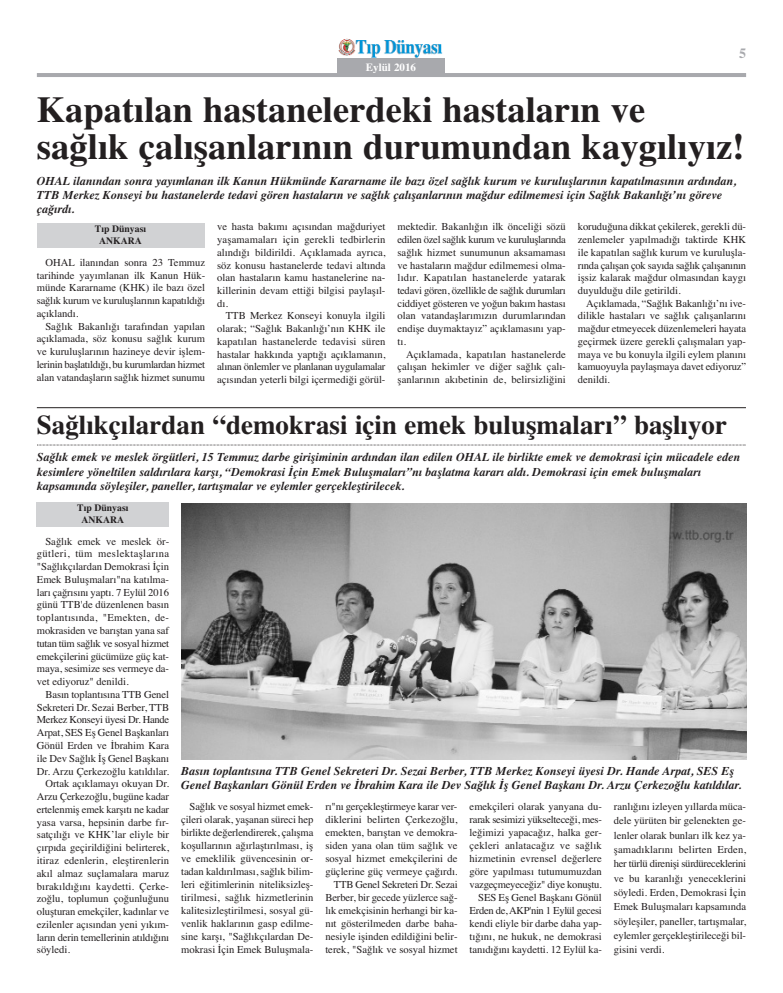
<style>
.page{position:relative;width:783px;height:993px;background:#fff}
.page>*{position:absolute;margin:0;border:0;box-sizing:border-box;transform-origin:0 0}
.t1{font:700 36.7px "Times";color:#231f20}
.t2{font:700 36.5px "Times";color:#231f20}
.t3{font:700 27px "Times";color:#231f20}
.t4{font:700 14px "Times";color:#a8a9ad}
.t5{font:italic 700 12px/14.4px "Times";color:#231f20}
.t6{font:700 11px "Times";color:#fff}
.t7{font:10.6px/12.7px "Times";color:#231f20;text-align:justify}
.t8{font:10.6px "Times";letter-spacing:-.03em;color:#231f20}
.t9{font:700 9.7px/12px "Times";color:#231f20;text-align:center}
</style>
<div class="page">
<div style="left:37px;top:501px;width:132px;height:25px;background:#d1d2d4"></div>
<div style="left:37px;top:223px;width:167px;height:25px;background:#d1d2d4"></div>
<img style="left:181px;top:503px;width:565px;height:256px">
<hr style="left:37px;top:407px;width:708px;height:1px;background:#231f20">
<svg style="left:37px;top:444px;width:709px;height:1px"></svg>
<img style="left:337px;top:38px;width:107px;height:21px">
<div style="left:337px;top:59px;width:107px;height:18px;background:#a8a9ad"></div>
<hr style="left:37px;top:73px;width:709px;height:4px;background:#a8a9ad">
<h3 class="t4" style="left:739px;top:49px;width:8px">5</h3>
<p class="t6" style="left:366px;top:63px;width:52px">Eylül 2016</p>
<h2 class="t2" style="left:37px;top:97px;width:610px">Kapatılan hastanelerdeki hastaların ve</h2>
<h1 class="t1" style="left:37px;top:134px;width:709px">sağlık çalışanlarının durumundan kaygılıyız!</h1>
<p class="t5" style="left:37px;top:174px;width:700px">OHAL ilanından sonra yayımlanan ilk Kanun Hükmünde Kararname ile bazı özel sağlık kurum ve kuruluşlarının kapatılmasının ardından,<br>TTB Merkez Konseyi bu hastanelerde tedavi gören hastaların ve sağlık çalışanlarının mağdur edilmemesi için Sağlık Bakanlığı’nı göreve çağırdı.</p>
<p class="t9" style="left:95px;top:223px;width:53px">Tıp Dünyası<br>ANKARA</p>
<p class="t7" style="left:37px;top:257px;width:170px;text-indent:9px">OHAL ilanından sonra 23 Temmuz tarihinde yayımlanan ilk Kanun Hük&shy;münde Kararname (KHK) ile bazı özel sağlık kurum ve kuruluşlarının kapatıldığı açıklandı.</p>
<p class="t7" style="left:37px;top:320px;width:170px;text-indent:9px">Sağlık Bakanlığı tarafından yapılan açıklamada, söz konusu sağlık kurum ve kuruluşlarının hazineye devir işlem&shy;lerinin başlatıldığı, bu kurumlardan hizmet alan vatandaşların sağlık hizmet sunumu</p>
<p class="t7" style="left:217px;top:221px;width:170px">ve hasta bakımı açısından mağduriyet yaşamamaları için gerekli tedbirlerin alındığı bildirildi. Açıklamada ayrıca, söz konusu hastanelerde tedavi altında olan hastaların kamu hastanelerine na&shy;killerinin devam ettiği bilgisi paylaşıl&shy;dı.</p>
<p class="t7" style="left:217px;top:310px;width:170px;text-indent:9px">TTB Merkez Konseyi konuyla ilgili olarak; “Sağlık Bakanlığı’nın KHK ile kapatılan hastanelerde tedavisi süren hastalar hakkında yaptığı açıklamanın, alınan önlemler ve planlanan uygulamalar açısından yeterli bilgi içermediği görül-</p>
<p class="t7" style="left:397px;top:221px;width:170px">mektedir. Bakanlığın ilk önceliği sözü edilen özel sağlık kurum ve kuruluşlarında sağlık hizmet sunumunun aksamaması ve hastaların mağdur edilmemesi olma&shy;lıdır. Kapatılan hastanelerde yatarak tedavi gören, özellikle de sağlık durumları ciddiyet gösteren ve yoğun bakım hastası olan vatandaşlarımızın durumlarından endişe duymaktayız” açıklamasını yap&shy;tı.</p>
<p class="t7" style="left:397px;top:348px;width:170px;text-indent:9px">Açıklamada, kapatılan hastanelerde çalışan hekimler ve diğer sağlık çalı&shy;şanlarının akıbetinin de, belirsizliğini</p>
<p class="t7" style="left:577px;top:221px;width:170px">koruduğuna dikkat çekilerek, gerekli dü&shy;zenlemeler yapılmadığı taktirde KHK ile kapatılan sağlık kurum ve kuruluşla&shy;rında çalışan çok sayıda sağlık çalışanının işsiz kalarak mağdur olmasından kaygı duyulduğu dile getirildi.</p>
<p class="t7" style="left:577px;top:298px;width:170px;text-indent:9px">Açıklamada, “Sağlık Bakanlığı’nı ive&shy;dilikle hastaları ve sağlık çalışanlarını mağdur etmeyecek düzenlemeleri hayata geçirmek üzere gerekli çalışmaları yap&shy;maya ve bu konuyla ilgili eylem planını kamuoyuyla paylaşmaya davet ediyoruz” denildi.</p>
<h3 class="t3" style="left:37px;top:415px;width:691px">Sağlıkçılardan “demokrasi için emek buluşmaları” başlıyor</h3>
<p class="t5" style="left:37px;top:451px;width:704px">Sağlık emek ve meslek örgütleri, 15 Temmuz darbe girişiminin ardından ilan edilen OHAL ile birlikte emek ve demokrasi için mücadele eden kesimlere yöneltilen saldırılara karşı, “Demokrasi İçin Emek Buluşmaları”nı başlatma kararı aldı. Demokrasi için emek buluşmaları kapsamında söyleşiler, paneller, tartışmalar ve eylemler gerçekleştirilecek.</p>
<p class="t9" style="left:77px;top:502px;width:53px">Tıp Dünyası<br>ANKARA</p>
<p class="t7" style="left:37px;top:535px;width:134px;text-indent:9px">Sağlık emek ve meslek ör&shy;gütleri, tüm meslektaşlarına "Sağlıkçılardan Demokrasi İçin Emek Buluşmaları"na katılma&shy;ları çağrısını yaptı. 7 Eylül 2016 günü TTB'de düzenlenen basın toplantısında, "Emekten, de&shy;mokrasiden ve barıştan yana saf tutan tüm sağlık ve sosyal hizmet emekçilerini gücümüze güç kat&shy;maya, sesimize ses vermeye da&shy;vet ediyoruz" denildi.</p>
<p class="t7" style="left:45px;top:688px;width:125px">Basın toplantısına TTB Genel</p>
<p class="t7" style="left:37px;top:701px;width:134px">Sekreteri Dr. Sezai Berber, TTB</p>
<p class="t8" style="left:37px;top:715px;width:134px">Merkez Konseyi üyesi Dr. Hande</p>
<p class="t7" style="left:37px;top:727px;width:134px">Arpat, SES Eş Genel Başkanları</p>
<p class="t7" style="left:37px;top:739px;width:134px">Gönül Erden ve İbrahim Kara</p>
<p class="t7" style="left:37px;top:752px;width:134px">ile Dev Sağlık İş Genel Başkanı</p>
<p class="t7" style="left:37px;top:765px;width:134px">Dr. Arzu Çerkezoğlu katıldılar.</p>
<p class="t7" style="left:45px;top:778px;width:125px">Ortak açıklamayı okuyan Dr.</p>
<p class="t7" style="left:37px;top:791px;width:134px">Arzu Çerkezoğlu, bugüne kadar</p>
<p class="t7" style="left:37px;top:803px;width:134px">ertelenmiş emek karşıtı ne kadar</p>
<p class="t7" style="left:37px;top:816px;width:134px">yasa varsa, hepsinin darbe fır-</p>
<p class="t7" style="left:37px;top:829px;width:134px">satçılığı ve KHK’lar eliyle bir</p>
<p class="t7" style="left:37px;top:842px;width:134px">çırpıda geçirildiğini belirterek,</p>
<p class="t7" style="left:37px;top:854px;width:134px">itiraz edenlerin, eleştirenlerin</p>
<p class="t7" style="left:37px;top:867px;width:134px">akıl almaz suçlamalara maruz</p>
<p class="t7" style="left:37px;top:880px;width:134px">bırakıldığını kaydetti. Çerke-</p>
<p class="t7" style="left:37px;top:893px;width:134px">zoğlu, toplumun çoğunluğunu</p>
<p class="t7" style="left:37px;top:905px;width:134px">oluşturan emekçiler, kadınlar ve</p>
<p class="t7" style="left:37px;top:918px;width:134px">ezilenler açısından yeni yıkım-</p>
<p class="t7" style="left:37px;top:931px;width:134px">ların derin temellerinin atıldığını</p>
<p class="t7" style="left:37px;top:944px;width:35px">söyledi.</p>
<p class="t5" style="left:181px;top:764px;width:561px">Basın toplantısına TTB Genel Sekreteri Dr. Sezai Berber, TTB Merkez Konseyi üyesi Dr. Hande Arpat, SES Eş<br>Genel Başkanları Gönül Erden ve İbrahim Kara ile Dev Sağlık İş Genel Başkanı Dr. Arzu Çerkezoğlu katıldılar.</p>
<p class="t7" style="left:181px;top:800px;width:134px;line-height:13px;text-indent:9px">Sağlık ve sosyal hizmet emek&shy;çileri olarak, yaşanan süreci hep birlikte değerlendirerek, çalışma koşullarının ağırlaştırılması, iş ve emeklilik güvencesinin or&shy;tadan kaldırılması, sağlık bilim&shy;leri eğitimlerinin niteliksizleş&shy;tirilmesi, sağlık hizmetlerinin kalitesizleştirilmesi, sosyal gü&shy;venlik haklarının gasp edilme&shy;sine karşı, "Sağlıkçılardan De&shy;mokrasi İçin Emek Buluşmala-</p>
<p class="t7" style="left:325px;top:800px;width:134px;line-height:13px;text-align:right">rı"nı gerçekleştirmeye karar ver&shy;diklerini belirten Çerkezoğlu, emekten, barıştan ve demokra&shy;siden yana olan tüm sağlık ve sosyal hizmet emekçilerini de güçlerine güç vermeye çağırdı.<br>TTB Genel Sekreteri Dr. Sezai<br>Berber, bir gecede yüzlerce sağ&shy;lık emekçisinin herhangi bir ka&shy;nıt gösterilmeden darbe baha&shy;nesiyle işinden edildiğini belir&shy;terek, "Sağlık ve sosyal hizmet</p>
<p class="t7" style="left:469px;top:800px;width:134px;line-height:13px;text-align:right">emekçileri olarak yanyana du&shy;rarak sesimizi yükselteceği, mes&shy;leğimizi yapacağız, halka ger&shy;çekleri anlatacağız ve sağlık hizmetinin evrensel değerlere göre yapılması tutumumuzdan vazgeçmeyeceğiz" diye konuştu.<br>SES Eş Genel Başkanı Gönül<br>Erden de, AKP'nin 1 Eylül gecesi kendi eliyle bir darbe daha yap&shy;tığını, ne hukuk, ne demokrasi tanıdığını kaydetti. 12 Eylül ka-</p>
<p class="t7" style="left:613px;top:800px;width:134px;line-height:14.3px">ranlığını izleyen yıllarda müca&shy;dele yürüten bir gelenekten ge&shy;lenler olarak bunları ilk kez ya&shy;şamadıklarını belirten Erden, her türlü direnişi sürdüreceklerini ve bu karanlığı yeneceklerini söyledi. Erden, Demokrasi İçin Emek Buluşmaları kapsamında söyleşiler, paneller, tartışmalar, eylemler gerçekleştirileceği bil&shy;gisini verdi.</p>
</div>
